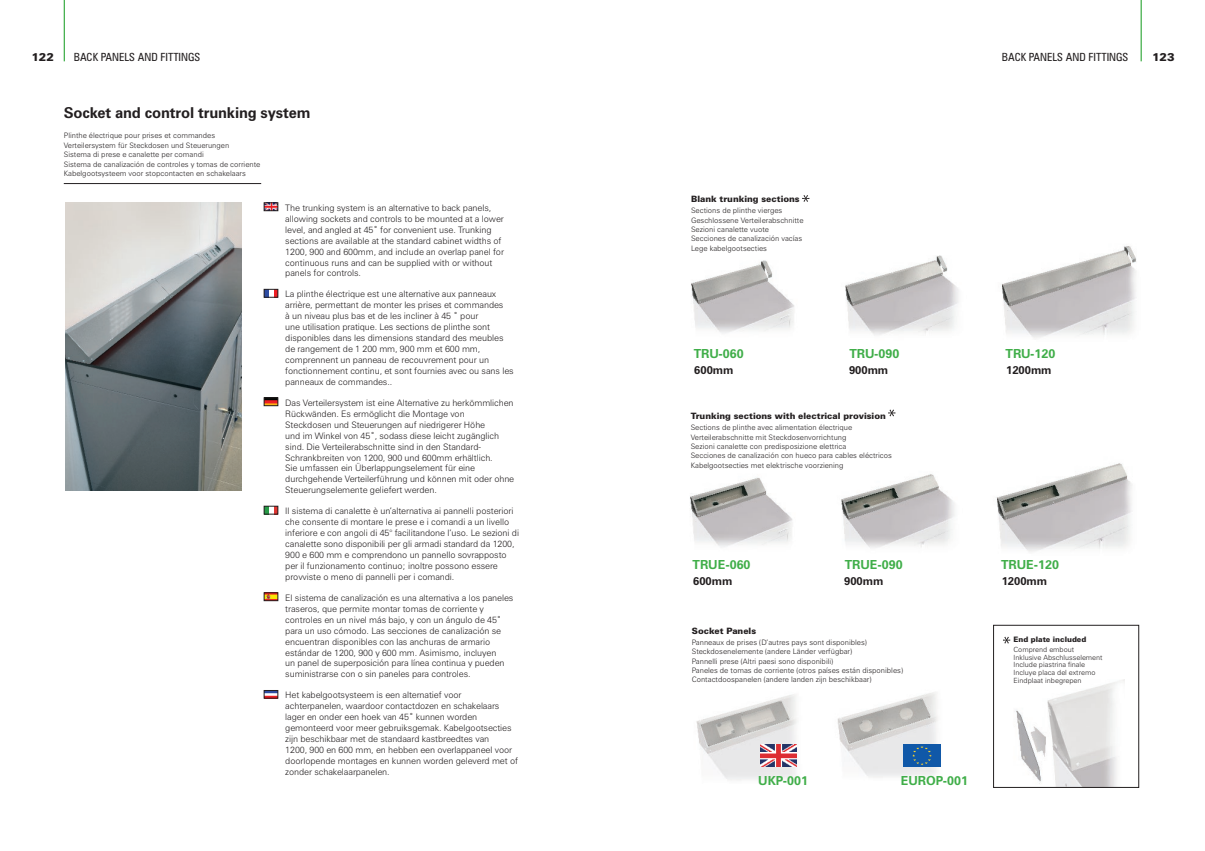
<style>
.page{position:relative;width:1205px;height:851px;background:#fff}
.page>*{position:absolute;margin:0;border:0;box-sizing:border-box;transform-origin:0 0}
.t1{font:700 15px "Zurich BT";letter-spacing:-.01em;color:#231f20}
.t2{font:700 12.5px "Zurich BT";color:#40ae49}
.t3{font:condensed 11.25px "Zurich BT";color:#231f20}
.t4{font:700 11.25px "Zurich BT";color:#231f20}
.t5{font:900 11.25px "Zurich BT";color:#231f20}
.t6{font:300 9px/11px "Zurich BT";letter-spacing:-.01em;color:#231f20}
.t7{font:900 8.75px "Zurich BT";color:#231f20}
.t8{font:300 7.5px/9.4px "Zurich BT";color:#231f20}
.t9{font:900 7.5px "Zurich BT";color:#231f20}
.t10{font:300 7.12px/7.8px "Zurich BT";color:#231f20}
</style>
<div class="page">
<hr style="left:64px;top:0;width:1px;height:61px;background:#40ae49">
<hr style="left:1140px;top:0;width:2px;height:61px;background:#40ae49">
<img style="left:66px;top:203px;width:176px;height:287px">
<img style="left:266px;top:205px;width:10px;height:4px">
<div style="left:264px;top:203px;width:14px;height:8px;border:1px solid #231f20"></div>
<img style="left:266px;top:291px;width:10px;height:4px">
<div style="left:264px;top:289px;width:14px;height:8px;border:1px solid #231f20"></div>
<img style="left:266px;top:399px;width:10px;height:5px">
<div style="left:264px;top:397px;width:14px;height:9px;border:1px solid #231f20"></div>
<img style="left:266px;top:508px;width:10px;height:4px">
<div style="left:264px;top:506px;width:14px;height:8px;border:1px solid #231f20"></div>
<img style="left:266px;top:594px;width:10px;height:4px">
<div style="left:264px;top:592px;width:14px;height:8px;border:1px solid #231f20"></div>
<img style="left:266px;top:692px;width:10px;height:4px">
<div style="left:264px;top:690px;width:14px;height:8px;border:1px solid #231f20"></div>
<img style="left:696px;top:694px;width:101px;height:86px">
<img style="left:837px;top:692px;width:104px;height:86px">
<img style="left:690px;top:477px;width:103px;height:70px">
<img style="left:841px;top:474px;width:114px;height:74px">
<img style="left:996px;top:463px;width:136px;height:89px">
<img style="left:691px;top:260px;width:103px;height:74px">
<img style="left:845px;top:255px;width:114px;height:80px">
<img style="left:1001px;top:246px;width:136px;height:92px">
<hr style="left:64px;top:183px;width:197px;height:1px;background:#231f20">
<svg style="left:888px;top:409px;width:7px;height:7px"></svg>
<img style="left:1016px;top:679px;width:108px;height:106px">
<div style="left:993px;top:625px;width:146px;height:162px;border:1px solid #231f20"></div>
<svg style="left:1003px;top:636px;width:7px;height:7px"></svg>
<svg style="left:802px;top:195px;width:7px;height:7px"></svg>
<img style="left:760px;top:744px;width:37px;height:22px">
<img style="left:903px;top:744px;width:37px;height:22px">
<p class="t5" style="left:32px;top:50px;width:24px">122</p>
<p class="t3" style="left:74px;top:50px;width:128px">BACK PANELS AND FITTINGS</p>
<p class="t3" style="left:1002px;top:50px;width:128px">BACK PANELS AND FITTINGS</p>
<p class="t5" style="left:1152px;top:50px;width:24px">123</p>
<h1 class="t1" style="left:64px;top:104px;width:248px">Socket and control trunking system</h1>
<p class="t8" style="left:64px;top:131px;width:198px">Plinthe électrique pour prises et commandes Verteilersystem für Steckdosen und Steuerungen<br>Sistema di prese e canalette per comandi<br>Sistema de canalización de controles y tomas de corriente Kabelgootsysteem voor stopcontacten en schakelaars</p>
<p class="t6" style="left:285px;top:202px;width:220px">The trunking system is an alternative to back panels, allowing sockets and controls to be mounted at a lower level, and angled at 45˚ for convenient use. Trunking sections are available at the standard cabinet widths of 1200, 900 and 600mm, and include an overlap panel for continuous runs and can be supplied with or without panels for controls.</p>
<p class="t6" style="left:285px;top:288px;width:230px">La plinthe électrique est une alternative aux panneaux arrière, permettant de monter les prises et commandes<br>à un niveau plus bas et de les incliner à 45 ˚ pour<br>une utilisation pratique. Les sections de plinthe sont disponibles dans les dimensions standard des meubles de rangement de 1 200 mm, 900 mm et 600 mm, comprennent un panneau de recouvrement pour un fonctionnement continu, et sont fournies avec ou sans les panneaux de commandes..</p>
<p class="t6" style="left:285px;top:397px;width:230px">Das Verteilersystem ist eine Alternative zu herkömmlichen Rückwänden. Es ermöglicht die Montage von<br>Steckdosen und Steuerungen auf niedrigerer Höhe<br>und im Winkel von 45˚, sodass diese leicht zugänglich sind. Die Verteilerabschnitte sind in den Standard-Schrankbreiten von 1200, 900 und 600mm erhältlich.<br>Sie umfassen ein Überlappungselement für eine durchgehende Verteilerführung und können mit oder ohne Steuerungselemente geliefert werden.</p>
<p class="t6" style="left:285px;top:505px;width:235px">Il sistema di canalette è un’alternativa ai pannelli posteriori che consente di montare le prese e i comandi a un livello inferiore e con angoli di 45° facilitandone l’uso. Le sezioni di canalette sono disponibili per gli armadi standard da 1200, 900 e 600 mm e comprendono un pannello sovrapposto per il funzionamento continuo; inoltre possono essere provviste o meno di pannelli per i comandi.</p>
<p class="t6" style="left:285px;top:592px;width:230px">El sistema de canalización es una alternativa a los paneles traseros, que permite montar tomas de corriente y controles en un nivel más bajo, y con un ángulo de 45˚ para un uso cómodo. Las secciones de canalización se encuentran disponibles con las anchuras de armario estándar de 1200, 900 y 600 mm. Asimismo, incluyen<br>un panel de superposición para línea continua y pueden suministrarse con o sin paneles para controles.</p>
<p class="t6" style="left:285px;top:689px;width:234px">Het kabelgootsysteem is een alternatief voor achterpanelen, waardoor contactdozen en schakelaars lager en onder een hoek van 45˚ kunnen worden gemonteerd voor meer gebruiksgemak. Kabelgootsecties zijn beschikbaar met de standaard kastbreedtes van<br>1200, 900 en 600 mm, en hebben een overlappaneel voor doorlopende montages en kunnen worden geleverd met of zonder schakelaarpanelen.</p>
<p class="t7" style="left:691px;top:193px;width:110px">Blank trunking sections</p>
<p class="t8" style="left:691px;top:206px;width:114px">Sections de plinthe vierges<br>Geschlossene Verteilerabschnitte<br>Sezioni canalette vuote<br>Secciones de canalización vacías<br>Lege kabelgootsecties</p>
<h2 class="t2" style="left:694px;top:346px;width:51px">TRU-060</h2>
<h2 class="t2" style="left:849px;top:346px;width:51px">TRU-090</h2>
<h2 class="t2" style="left:1005px;top:346px;width:51px">TRU-120</h2>
<p class="t4" style="left:694px;top:363px;width:41px">600mm</p>
<p class="t4" style="left:849px;top:363px;width:41px">900mm</p>
<p class="t4" style="left:1006px;top:363px;width:47px">1200mm</p>
<p class="t7" style="left:691px;top:410px;width:197px">Trunking sections with electrical provision</p>
<p class="t8" style="left:691px;top:422px;width:203px">Sections de plinthe avec alimentation électrique Verteilerabschnitte mit Steckdosenvorrichtung<br>Sezioni canalette con predisposizione elettrica<br>Secciones de canalización con hueco para cables eléctricos Kabelgootsecties met elektrische voorziening</p>
<h2 class="t2" style="left:692px;top:557px;width:60px">TRUE-060</h2>
<h2 class="t2" style="left:845px;top:557px;width:60px">TRUE-090</h2>
<h2 class="t2" style="left:1001px;top:557px;width:60px">TRUE-120</h2>
<p class="t4" style="left:693px;top:574px;width:41px">600mm</p>
<p class="t4" style="left:844px;top:574px;width:41px">900mm</p>
<p class="t4" style="left:1001px;top:574px;width:47px">1200mm</p>
<p class="t7" style="left:692px;top:625px;width:66px">Socket Panels</p>
<p class="t8" style="left:692px;top:637px;width:213px">Panneaux de prises (D’autres pays sont disponibles)<br>Steckdosenelemente (andere Länder verfügbar)<br>Pannelli prese (Altri paesi sono disponibili)<br>Paneles de tomas de corriente (otros países están disponibles)<br>Contactdoospanelen (andere landen zijn beschikbaar)</p>
<h2 class="t2" style="left:758px;top:772px;width:51px">UKP-001</h2>
<h2 class="t2" style="left:901px;top:772px;width:69px">EUROP-001</h2>
<p class="t9" style="left:1013px;top:635px;width:74px">End plate included</p>
<p class="t10" style="left:1013px;top:645px;width:90px">Comprend embout<br>Inklusive Abschlusselement<br>Include piastrina finale<br>Incluye placa del extremo<br>Eindplaat inbegrepen</p>
</div>
